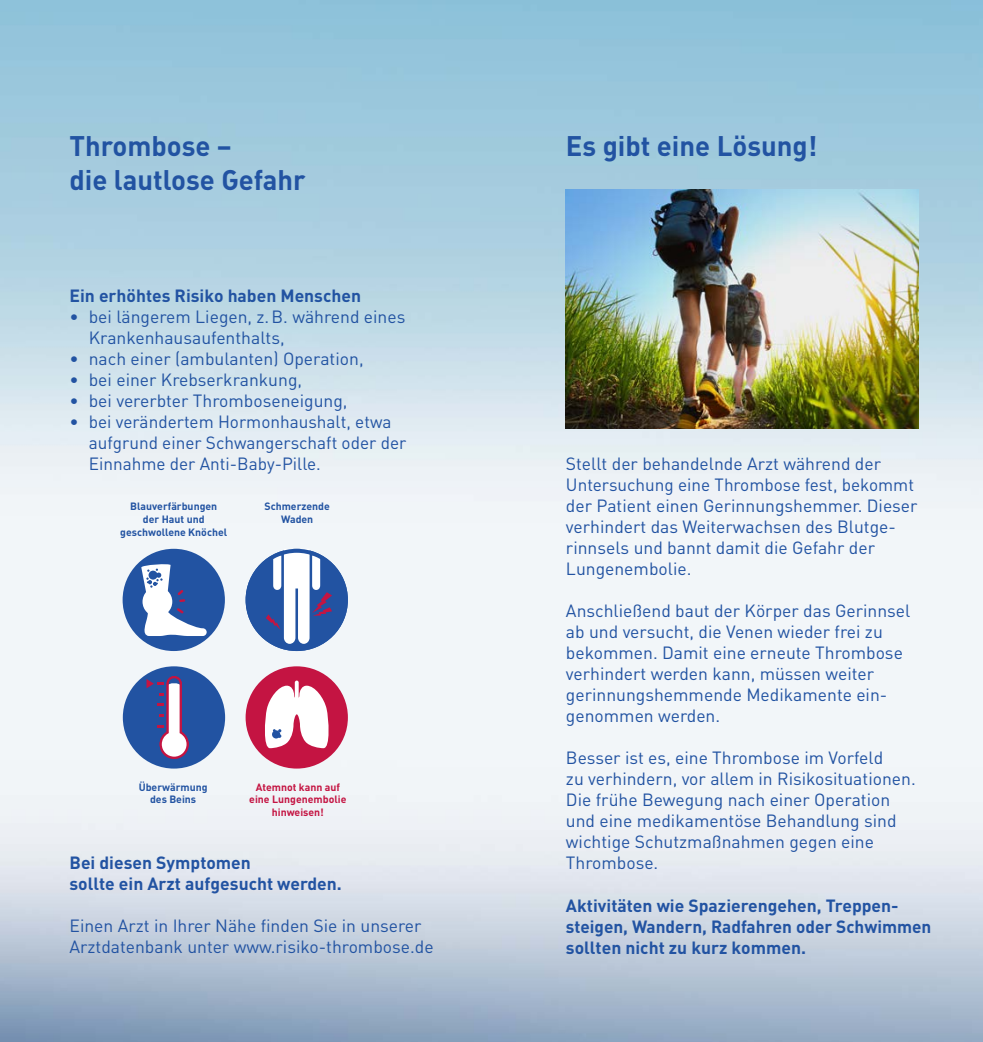
<style>
.page{position:relative;width:983px;height:1042px;background:#fff}
.page>*{position:absolute;margin:0;border:0;box-sizing:border-box;transform-origin:0 0}
.t1{font:700 28px/33.6px "DIN";color:#2253a2}
.t2{font:17.5px/21px "DIN";color:#2253a2}
.t3{font:700 17.5px/21px "DIN";color:#2253a2}
.t4{font:700 10.5px/12.6px "DIN";color:#2253a2;text-align:center}
.t5{font:700 10.5px/12.6px "DIN";color:#c41442;text-align:center}
</style>
<div class="page">
<img style="left:0;top:0;width:982px;height:1042px">
<img style="left:566px;top:190px;width:352px;height:238px">
<div style="left:123px;top:666px;width:102px;height:102px;background:#2253a2;border-radius:50%"></div>
<svg style="left:146px;top:676px;width:43px;height:83px"></svg>
<svg style="left:245px;top:549px;width:103px;height:102px"></svg>
<div style="left:123px;top:549px;width:102px;height:102px;background:#2253a2;border-radius:50%"></div>
<svg style="left:141px;top:564px;width:66px;height:72px"></svg>
<div style="left:245px;top:666px;width:103px;height:102px;background:#c41442;border-radius:50%"></div>
<svg style="left:265px;top:680px;width:64px;height:68px"></svg>
<h1 class="t1" style="left:69px;top:128px;width:237px">Thrombose –<br>die lautlose Gefahr</h1>
<p class="t3" style="left:69px;top:284px;width:293px">Ein erhöhtes Risiko haben Menschen</p>
<p class="t2" style="left:89px;top:305px;width:318px;text-indent:-19px">• bei längerem Liegen, z.B. während eines<br>Krankenhausaufenthalts,</p>
<p class="t2" style="left:69px;top:347px;width:295px">• nach einer (ambulanten) Operation,</p>
<p class="t2" style="left:69px;top:368px;width:234px">• bei einer Krebserkrankung,</p>
<p class="t2" style="left:69px;top:389px;width:279px">• bei vererbter Thromboseneigung,</p>
<p class="t2" style="left:89px;top:410px;width:319px;text-indent:-19px">• bei verändertem Hormonhaushalt, etwa aufgrund einer Schwangerschaft oder der<br>Einnahme der Anti-Baby-Pille.</p>
<p class="t4" style="left:120px;top:500px;width:108px">Blauverfärbungen<br>der Haut und geschwollene Knöchel</p>
<p class="t4" style="left:264px;top:500px;width:67px">Schmerzende<br>Waden</p>
<p class="t4" style="left:139px;top:780px;width:70px">Überwärmung des Beins</p>
<p class="t5" style="left:249px;top:780px;width:99px">Atemnot kann auf eine Lungenembolie hinweisen!</p>
<p class="t3" style="left:69px;top:851px;width:274px">Bei diesen Symptomen<br>sollte ein Arzt aufgesucht werden.</p>
<p class="t2" style="left:69px;top:914px;width:365px">Einen Arzt in Ihrer Nähe finden Sie in unserer<br>Arztdatenbank unter www.risiko-thrombose.de</p>
<h1 class="t1" style="left:566px;top:128px;width:253px">Es gibt eine Lösung!</h1>
<p class="t2" style="left:566px;top:453px;width:353px">Stellt der behandelnde Arzt während der Untersuchung eine Thrombose fest, bekommt der Patient einen Gerinnungshemmer. Dieser verhindert das Weiterwachsen des Blutge&shy;rinnsels und bannt damit die Gefahr der Lungenembolie.</p>
<p class="t2" style="left:566px;top:600px;width:346px">Anschließend baut der Körper das Gerinnsel ab und versucht, die Venen wieder frei zu bekommen. Damit eine erneute Thrombose verhindert werden kann, müssen weiter gerinnungshemmende Medikamente ein&shy;genommen werden.</p>
<p class="t2" style="left:566px;top:747px;width:351px">Besser ist es, eine Thrombose im Vorfeld<br>zu verhindern, vor allem in Risikosituationen.<br>Die frühe Bewegung nach einer Operation und eine medikamentöse Behandlung sind wichtige Schutzmaßnahmen gegen eine Thrombose.</p>
<p class="t3" style="left:566px;top:894px;width:367px">Aktivitäten wie Spazierengehen, Treppen&shy;steigen, Wandern, Radfahren oder Schwimmen sollten nicht zu kurz kommen.</p>
</div>
